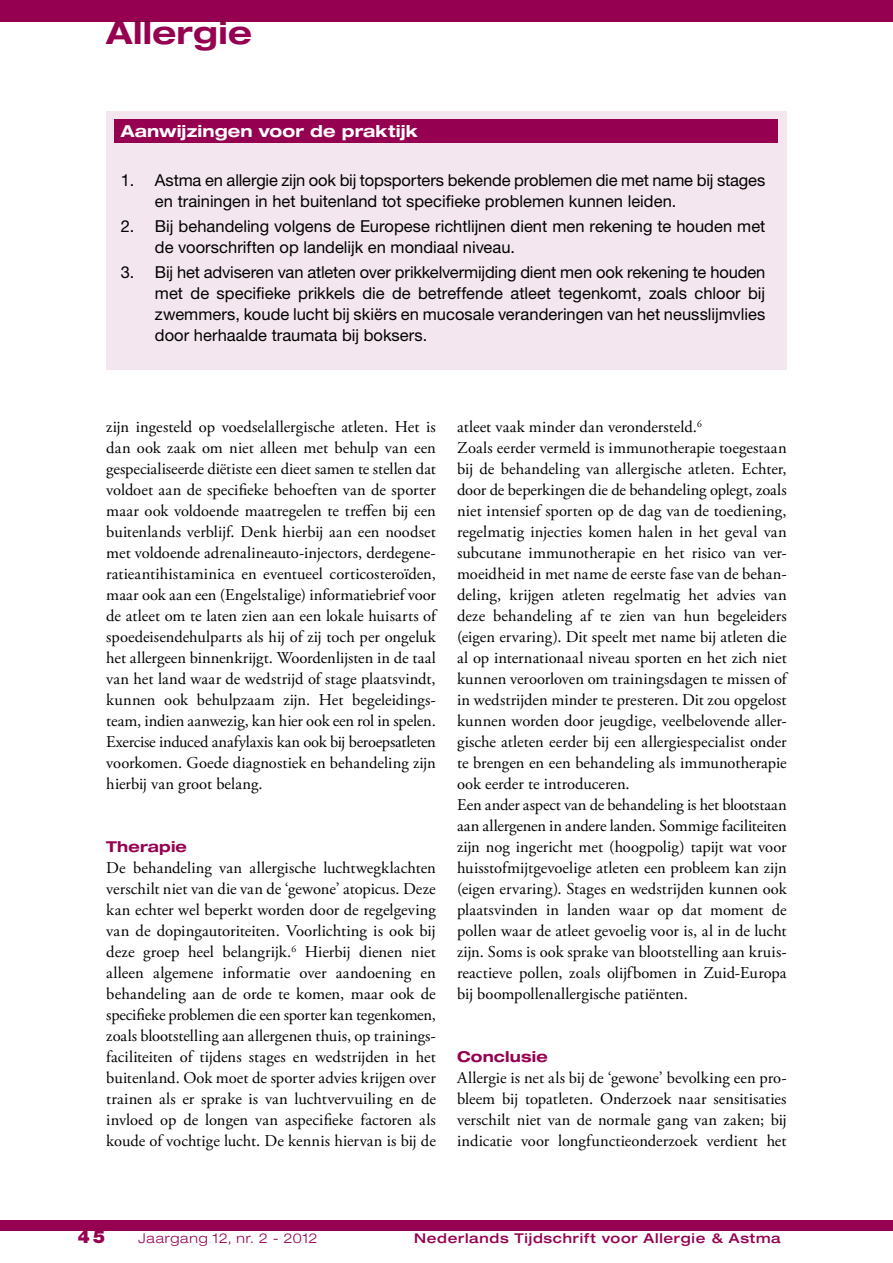
<style>
.page{position:relative;width:893px;height:1263px;background:#fff}
.page>*{position:absolute;margin:0;border:0;box-sizing:border-box;transform-origin:0 0}
.t1{font:700 expanded 31.5px "Helvetica Neue LT Std";letter-spacing:.01em;color:#960050}
.t2{font:900 18px "Helvetica Neue LT Std";color:#960050}
.t3{font:16.5px/21px "Adobe Garamond Pro";color:#000;text-align:justify}
.t4{font:16.5px/21px "Helvetica Neue";color:#000}
.t5{font:700 expanded 16.5px "Helvetica Neue LT Std";letter-spacing:.005em;color:#fff}
.t6{font:700 expanded 15px "Helvetica Neue LT Std";letter-spacing:.01em;color:#960050}
.t7{font:500 expanded 13.5px "Helvetica Neue LT Std";letter-spacing:.05em;color:#960050}
.t8{font:300 expanded 13.5px "Helvetica Neue LT Std";letter-spacing:.06em;color:#960050}
</style>
<div class="page">
<div style="left:0;top:1220px;width:893px;height:11px;background:#960050"></div>
<div style="left:0;top:0;width:893px;height:21px;background:#960050"></div>
<div style="left:106px;top:111px;width:681px;height:258px;background:#f4e6ee"></div>
<div style="left:115px;top:119px;width:663px;height:24px;background:#960050"></div>
<h1 class="t1" style="left:106px;top:13px;width:147px">Allergie</h1>
<p class="t5" style="left:121px;top:121px;width:298px">Aanwijzingen voor de praktijk</p>
<p class="t4" style="left:155px;top:169px;width:612px;text-indent:-34px">1. Astma en allergie zijn ook bij topsporters bekende problemen die met name bij stages en trainingen in het buitenland tot specifieke problemen kunnen leiden.</p>
<p class="t4" style="left:155px;top:215px;width:612px;text-indent:-34px">2. Bij behandeling volgens de Europese richtlijnen dient men rekening te houden met de voorschriften op landelijk en mondiaal niveau.</p>
<p class="t4" style="left:155px;top:261px;width:612px;text-align:justify;text-indent:-34px">3. Bij het adviseren van atleten over prikkelvermijding dient men ook rekening te houden met de specifieke prikkels die de betreffende atleet tegenkomt, zoals chloor bij zwemmers, koude lucht bij skiërs en mucosale veranderingen van het neusslijmvlies door herhaalde traumata bij boksers.</p>
<p class="t3" style="left:106px;top:417px;width:331px">zijn ingesteld op voedselallergische atleten. Het is dan ook zaak om niet alleen met behulp van een gespecialiseerde diëtiste een dieet samen te stellen dat voldoet aan de specifieke behoeften van de sporter maar ook voldoende maatregelen te treffen bij een buitenlands verblijf. Denk hierbij aan een noodset met voldoende adrenalineauto-injectors, derdegene&shy;ratieantihistaminica en eventueel corticosteroïden, maar ook aan een (Engelstalige) informatiebrief voor de atleet om te laten zien aan een lokale huisarts of spoedeisendehulparts als hij of zij toch per ongeluk het allergeen binnenkrijgt. Woordenlijsten in de taal van het land waar de wedstrijd of stage plaatsvindt, kunnen ook behulpzaam zijn. Het begeleidings&shy;team, indien aanwezig, kan hier ook een rol in spelen.<br>Exercise induced anafylaxis kan ook bij beroepsatleten voorkomen. Goede diagnostiek en behandeling zijn hierbij van groot belang.</p>
<p class="t6" style="left:106px;top:837px;width:82px">Therapie</p>
<p class="t3" style="left:106px;top:858px;width:331px">De behandeling van allergische luchtwegklachten verschilt niet van die van de ‘gewone’ atopicus. Deze kan echter wel beperkt worden door de regelgeving van de dopingautoriteiten. Voorlichting is ook bij deze groep heel belangrijk.<sup>6</sup> Hierbij dienen niet alleen algemene informatie over aandoening en behandeling aan de orde te komen, maar ook de specifieke problemen die een sporter kan tegenkomen, zoals blootstelling aan allergenen thuis, op trainings&shy;faciliteiten of tijdens stages en wedstrijden in het buitenland. Ook moet de sporter advies krijgen over trainen als er sprake is van luchtvervuiling en de invloed op de longen van aspecifieke factoren als koude of vochtige lucht. De kennis hiervan is bij de</p>
<p class="t3" style="left:457px;top:417px;width:331px;text-align:left">atleet vaak minder dan verondersteld.<sup>6<br></sup>Zoals eerder vermeld is immunotherapie toegestaan bij de behandeling van allergische atleten. Echter, door de beperkingen die de behandeling oplegt, zoals niet intensief sporten op de dag van de toediening, regelmatig injecties komen halen in het geval van subcutane immunotherapie en het risico van ver&shy;moeidheid in met name de eerste fase van de behan&shy;deling, krijgen atleten regelmatig het advies van deze behandeling af te zien van hun begeleiders (eigen ervaring). Dit speelt met name bij atleten die al op internationaal niveau sporten en het zich niet kunnen veroorloven om trainingsdagen te missen of in wedstrijden minder te presteren. Dit zou opgelost kunnen worden door jeugdige, veelbelovende aller&shy;gische atleten eerder bij een allergiespecialist onder te brengen en een behandeling als immunotherapie ook eerder te introduceren.<br>Een ander aspect van de behandeling is het blootstaan aan allergenen in andere landen. Sommige faciliteiten zijn nog ingericht met (hoogpolig) tapijt wat voor huisstofmijtgevoelige atleten een probleem kan zijn (eigen ervaring). Stages en wedstrijden kunnen ook plaatsvinden in landen waar op dat moment de pollen waar de atleet gevoelig voor is, al in de lucht zijn. Soms is ook sprake van blootstelling aan kruis&shy;reactieve pollen, zoals olijfbomen in Zuid-Europa bij boompollenallergische patiënten.</p>
<p class="t6" style="left:457px;top:1047px;width:92px">Conclusie</p>
<p class="t3" style="left:457px;top:1068px;width:331px">Allergie is net als bij de ‘gewone’ bevolking een pro&shy;bleem bij topatleten. Onderzoek naar sensitisaties verschilt niet van de normale gang van zaken; bij indicatie voor longfunctieonderzoek verdient het</p>
<p class="t2" style="left:78px;top:1226px;width:29px">45</p>
<p class="t8" style="left:138px;top:1230px;width:181px">Jaargang 12, nr. 2 - 2012</p>
<p class="t7" style="left:414px;top:1230px;width:368px">Nederlands Tijdschrift voor Allergie &amp; Astma</p>
</div>
